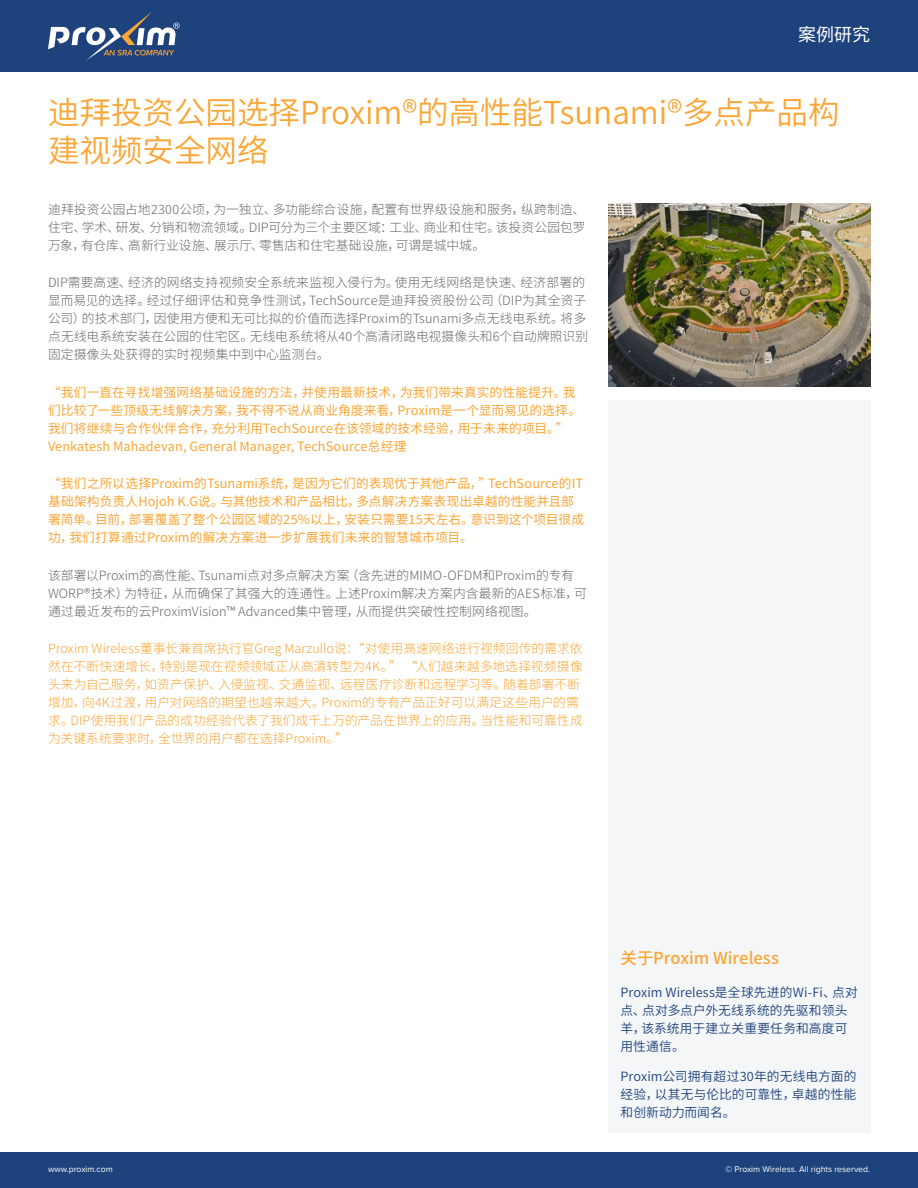
<style>
.page{position:relative;width:918px;height:1188px;background:#fff}
.page>*{position:absolute;margin:0;border:0;box-sizing:border-box;transform-origin:0 0}
.t1{font:31.5px/37.5px "Source Han Sans CN";color:#faa636}
.t2{font:18px "Source Han Sans CN";color:#fff}
.t3{font:500 16.5px "Source Han Sans CN";color:#faa636}
.t4{font:300 12.75px/18px "Source Han Sans CN";letter-spacing:.005em;color:#666767}
.t5{font:12.75px/18px "Source Han Sans CN";letter-spacing:.01em;color:#faa636}
.t6{font:300 12.75px/18px "Source Han Sans CN";letter-spacing:.005em;color:#faa636}
.t7{font:12.75px/18px "Source Han Sans CN";letter-spacing:.01em;color:#1e427c}
.t8{font:8.7px "Proxima Nova";color:#fff}
</style>
<div class="page">
<div style="left:0;top:1152px;width:918px;height:36px;background:#1e427c"></div>
<div style="left:608px;top:400px;width:262px;height:733px;background:#f4f6f8"></div>
<div style="left:0;top:0;width:918px;height:72px;background:#1e427c"></div>
<svg style="left:48px;top:12px;width:132px;height:48px"></svg>
<img style="left:608px;top:203px;width:262px;height:184px">
<h2 class="t2" style="left:798px;top:25px;width:73px">案例研究</h2>
<h1 class="t1" style="left:48px;top:95px;width:793px">迪拜投资公园选择Proxim®的高性能Tsunami®多点产品构建视频安全网络</h1>
<p class="t4" style="left:48px;top:200px;width:539px;text-align:justify">迪拜投资公园占地2300公顷，为一独立、多功能综合设施，配置有世界级设施和服务，纵跨制造、住宅、学术、研发、分销和物流领域。DIP可分为三个主要区域：工业、商业和住宅。该投资公园包罗万象，有仓库、高新行业设施、展示厅、零售店和住宅基础设施，可谓是城中城。</p>
<p class="t4" style="left:48px;top:274px;width:542px">DIP需要高速、经济的网络支持视频安全系统来监视入侵行为。使用无线网络是快速、经济部署的显而易见的选择。经过仔细评估和竞争性测试，TechSource是迪拜投资股份公司（DIP为其全资子公司）的技术部门，因使用方便和无可比拟的价值而选择Proxim的Tsunami多点无线电系统。将多点无线电系统安装在公园的住宅区。无线电系统将从40个高清闭路电视摄像头和6个自动牌照识别固定摄像头处获得的实时视频集中到中心监测台。</p>
<p class="t5" style="left:48px;top:383px;width:535px">“我们一直在寻找增强网络基础设施的方法，并使用最新技术，为我们带来真实的性能提升。我们比较了一些顶级无线解决方案，我不得不说从商业角度来看，Proxim是一个显而易见的选择。我们将继续与合作伙伴合作，充分利用TechSource在该领域的技术经验，用于未来的项目。” Venkatesh Mahadevan, General Manager, TechSource总经理</p>
<p class="t5" style="left:48px;top:475px;width:538px">“我们之所以选择Proxim的Tsunami系统，是因为它们的表现优于其他产品，”TechSource的IT基础架构负责人Hojoh K.G说。与其他技术和产品相比，多点解决方案表现出卓越的性能并且部署简单。目前，部署覆盖了整个公园区域的25％以上，安装只需要15天左右。意识到这个项目很成功，我们打算通过Proxim的解决方案进一步扩展我们未来的智慧城市项目。</p>
<p class="t4" style="left:48px;top:566px;width:540px">该部署以Proxim的高性能、Tsunami点对多点解决方案（含先进的MIMO-OFDM和Proxim的专有<br>WORP®技术）为特征，从而确保了其强大的连通性。上述Proxim解决方案内含最新的AES标准，可通过最近发布的云ProximVision™ Advanced集中管理，从而提供突破性控制网络视图。</p>
<p class="t6" style="left:48px;top:640px;width:536px">Proxim Wireless董事长兼首席执行官Greg Marzullo说：“对使用高速网络进行视频回传的需求依然在不断快速增长，特别是现在视频领域正从高清转型为4K。” “人们越来越多地选择视频摄像头来为自己服务，如资产保护、入侵监视、交通监视、远程医疗诊断和远程学习等。随着部署不断增加，向4K过渡，用户对网络的期望也越来越大。Proxim的专有产品正好可以满足这些用户的需求。DIP使用我们产品的成功经验代表了我们成千上万的产品在世界上的应用。当性能和可靠性成为关键系统要求时，全世界的用户都在选择Proxim。”</p>
<p class="t3" style="left:621px;top:948px;width:160px">关于Proxim Wireless</p>
<p class="t7" style="left:621px;top:983px;width:239px">Proxim Wireless是全球先进的Wi-Fi、点对点、点对多点户外无线系统的先驱和领头羊，该系统用于建立关重要任务和高度可用性通信。</p>
<p class="t7" style="left:621px;top:1067px;width:237px;text-align:justify">Proxim公司拥有超过30年的无线电方面的经验，以其无与伦比的可靠性，卓越的性能和创新动力而闻名。</p>
<p class="t8" style="left:48px;top:1163px;width:66px">www.proxim.com</p>
<p class="t8" style="left:725px;top:1163px;width:146px">© Proxim Wireless. All rights reserved.</p>
</div>
